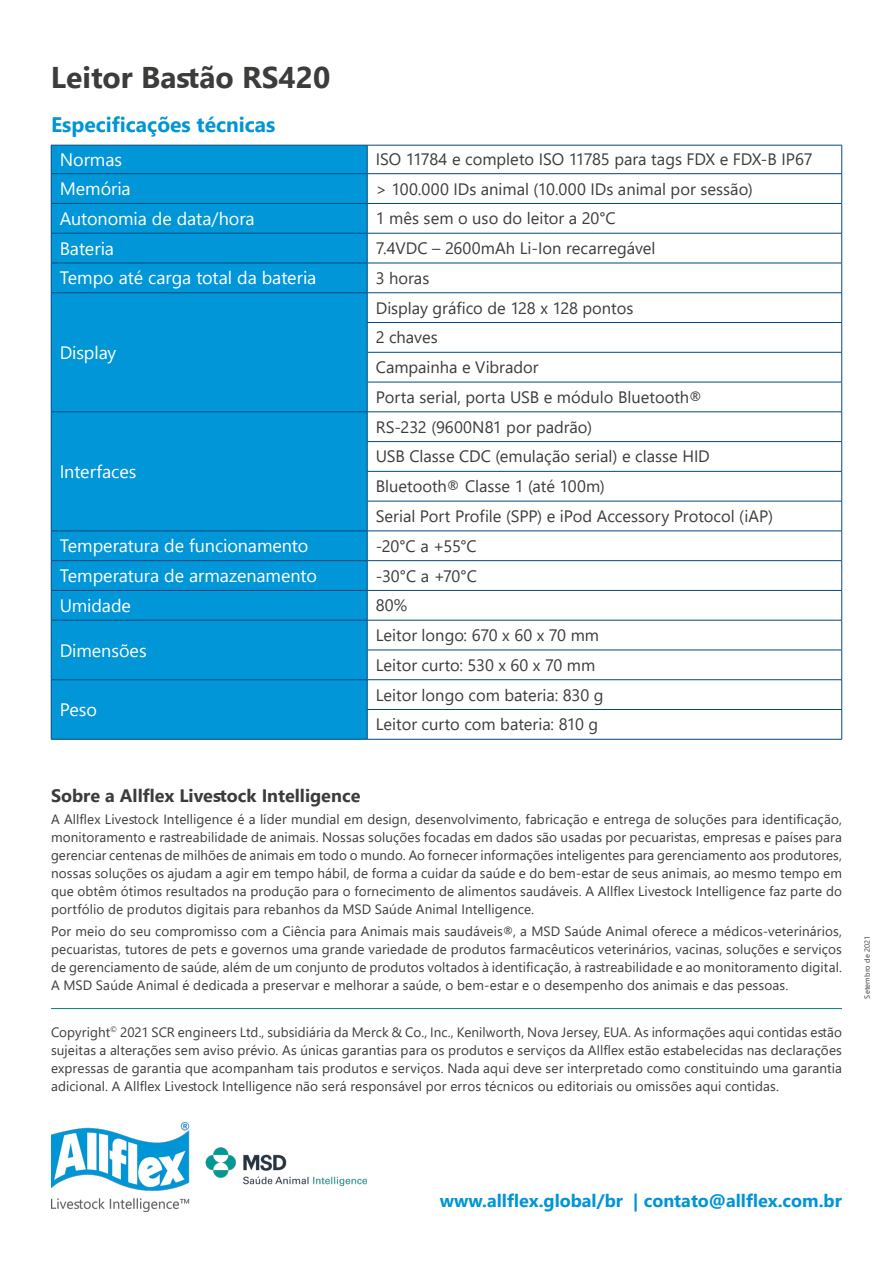
<style>
.page{position:relative;width:893px;height:1263px;background:#fff}
.page>*{position:absolute;margin:0;border:0;box-sizing:border-box;transform-origin:0 0}
.t1{font:700 30px "Segoe UI";color:#3c3c3b}
.t2{font:700 21px "Segoe UI";color:#0095d6}
.t3{font:18px "Segoe UI";letter-spacing:-.005em;color:#fff}
.t4{font:700 18px "Segoe UI";color:#0095d6}
.t5{font:700 18px "Segoe UI";color:#3c3c3b}
.t6{font:16.5px/29.7px "Segoe UI";color:#3c3c3b}
.t7{font:13.5px/18px "Segoe UI";letter-spacing:.01em;color:#3c3c3b;text-align:justify}
.t8{font:7.5px "Segoe UI";letter-spacing:.025em;color:#3c3c3b}
</style>
<div class="page">
<img style="left:51px;top:1123px;width:315px;height:89px">
<hr style="left:51px;top:1008px;width:791px;height:1px;background:#00897e">
<div style="left:52px;top:146px;width:315px;height:593px;background:#0096d7"></div>
<svg style="left:368px;top:174px;width:473px;height:565px"></svg>
<hr style="left:51px;top:145px;width:316px;height:1px;background:#00497b">
<hr style="left:367px;top:145px;width:475px;height:1px;background:#00497b">
<hr style="left:51px;top:173px;width:316px;height:1px;background:#00497b">
<hr style="left:367px;top:173px;width:475px;height:1px;background:#00497b">
<hr style="left:51px;top:203px;width:316px;height:1px;background:#00497b">
<svg style="left:51px;top:145px;width:1px;height:88px"></svg>
<hr style="left:367px;top:203px;width:475px;height:1px;background:#00497b">
<svg style="left:367px;top:145px;width:1px;height:88px"></svg>
<svg style="left:841px;top:145px;width:1px;height:88px"></svg>
<hr style="left:51px;top:233px;width:316px;height:1px;background:#00497b">
<hr style="left:51px;top:233px;width:1px;height:30px;background:#00497b">
<hr style="left:367px;top:233px;width:475px;height:1px;background:#00497b">
<hr style="left:367px;top:233px;width:1px;height:30px;background:#00497b">
<hr style="left:841px;top:233px;width:1px;height:30px;background:#00497b">
<hr style="left:51px;top:263px;width:316px;height:1px;background:#00497b">
<hr style="left:51px;top:263px;width:1px;height:30px;background:#00497b">
<hr style="left:367px;top:263px;width:475px;height:1px;background:#00497b">
<hr style="left:367px;top:263px;width:1px;height:30px;background:#00497b">
<hr style="left:841px;top:263px;width:1px;height:30px;background:#00497b">
<hr style="left:51px;top:292px;width:316px;height:1px;background:#00497b">
<svg style="left:51px;top:293px;width:1px;height:29px"></svg>
<hr style="left:367px;top:292px;width:475px;height:1px;background:#00497b">
<hr style="left:51px;top:322px;width:1px;height:30px;background:#00497b">
<hr style="left:367px;top:322px;width:475px;height:1px;background:#00497b">
<svg style="left:367px;top:293px;width:1px;height:59px"></svg>
<svg style="left:841px;top:293px;width:1px;height:59px"></svg>
<hr style="left:51px;top:352px;width:1px;height:30px;background:#00497b">
<hr style="left:367px;top:352px;width:475px;height:1px;background:#00497b">
<hr style="left:367px;top:352px;width:1px;height:30px;background:#00497b">
<hr style="left:841px;top:352px;width:1px;height:30px;background:#00497b">
<hr style="left:51px;top:382px;width:1px;height:30px;background:#00497b">
<hr style="left:367px;top:382px;width:475px;height:1px;background:#00497b">
<hr style="left:367px;top:382px;width:1px;height:30px;background:#00497b">
<hr style="left:841px;top:382px;width:1px;height:30px;background:#00497b">
<hr style="left:51px;top:412px;width:316px;height:1px;background:#00497b">
<hr style="left:51px;top:412px;width:1px;height:30px;background:#00497b">
<hr style="left:367px;top:412px;width:475px;height:1px;background:#00497b">
<svg style="left:51px;top:442px;width:1px;height:29px"></svg>
<hr style="left:367px;top:441px;width:475px;height:1px;background:#00497b">
<svg style="left:367px;top:412px;width:1px;height:59px"></svg>
<svg style="left:841px;top:412px;width:1px;height:59px"></svg>
<hr style="left:51px;top:471px;width:1px;height:30px;background:#00497b">
<hr style="left:367px;top:471px;width:475px;height:1px;background:#00497b">
<hr style="left:367px;top:471px;width:1px;height:30px;background:#00497b">
<hr style="left:841px;top:471px;width:1px;height:30px;background:#00497b">
<hr style="left:51px;top:501px;width:1px;height:30px;background:#00497b">
<hr style="left:367px;top:501px;width:475px;height:1px;background:#00497b">
<hr style="left:367px;top:501px;width:1px;height:30px;background:#00497b">
<hr style="left:841px;top:501px;width:1px;height:30px;background:#00497b">
<hr style="left:51px;top:531px;width:316px;height:1px;background:#00497b">
<hr style="left:367px;top:531px;width:475px;height:1px;background:#00497b">
<hr style="left:51px;top:560px;width:316px;height:1px;background:#00497b">
<hr style="left:367px;top:560px;width:475px;height:1px;background:#00497b">
<hr style="left:51px;top:590px;width:316px;height:1px;background:#00497b">
<svg style="left:51px;top:531px;width:1px;height:89px"></svg>
<hr style="left:367px;top:590px;width:475px;height:1px;background:#00497b">
<svg style="left:367px;top:531px;width:1px;height:89px"></svg>
<svg style="left:841px;top:531px;width:1px;height:89px"></svg>
<hr style="left:51px;top:620px;width:316px;height:1px;background:#00497b">
<hr style="left:51px;top:620px;width:1px;height:30px;background:#00497b">
<hr style="left:367px;top:620px;width:475px;height:1px;background:#00497b">
<hr style="left:367px;top:620px;width:1px;height:30px;background:#00497b">
<hr style="left:841px;top:620px;width:1px;height:30px;background:#00497b">
<hr style="left:367px;top:650px;width:475px;height:1px;background:#00497b">
<hr style="left:51px;top:679px;width:316px;height:1px;background:#00497b">
<svg style="left:51px;top:650px;width:1px;height:59px"></svg>
<hr style="left:367px;top:679px;width:475px;height:1px;background:#00497b">
<hr style="left:51px;top:709px;width:1px;height:30px;background:#00497b">
<hr style="left:367px;top:709px;width:475px;height:1px;background:#00497b">
<svg style="left:367px;top:650px;width:1px;height:89px"></svg>
<svg style="left:841px;top:650px;width:1px;height:89px"></svg>
<hr style="left:51px;top:739px;width:316px;height:1px;background:#00497b">
<hr style="left:367px;top:739px;width:475px;height:1px;background:#00497b">
<h1 class="t1" style="left:51px;top:49px;width:281px">Leitor Bastão RS420</h1>
<h2 class="t2" style="left:51px;top:105px;width:226px">Especificações técnicas</h2>
<h3 class="t3" style="left:60px;top:143px;width:64px">Normas</h3>
<p class="t6" style="left:376px;top:143px;width:438px">ISO 11784 e completo ISO 11785 para tags FDX e FDX-B IP67</p>
<h3 class="t3" style="left:60px;top:172px;width:73px">Memória</h3>
<p class="t6" style="left:376px;top:172px;width:378px">&gt; 100.000 IDs animal (10.000 IDs animal por sessão)</p>
<h3 class="t3" style="left:60px;top:201px;width:197px">Autonomia de data/hora</h3>
<p class="t6" style="left:376px;top:202px;width:241px">1 mês sem o uso do leitor a 20°C</p>
<h3 class="t3" style="left:60px;top:231px;width:56px">Bateria</h3>
<p class="t6" style="left:376px;top:232px;width:281px">7.4VDC – 2600mAh Li-Ion recarregável</p>
<h3 class="t3" style="left:60px;top:261px;width:258px">Tempo até carga total da bateria</h3>
<p class="t6" style="left:376px;top:262px;width:55px">3 horas</p>
<h3 class="t3" style="left:60px;top:335px;width:58px">Display</h3>
<h3 class="t3" style="left:60px;top:454px;width:78px">Interfaces</h3>
<p class="t6" style="left:376px;top:291px;width:329px">Display gráfico de 128 x 128 pontos<br>2 chaves<br>Campainha e Vibrador<br>Porta serial, porta USB e módulo Bluetooth®</p>
<p class="t6" style="left:376px;top:410px;width:399px">RS-232 (9600N81 por padrão)<br>USB Classe CDC (emulação serial) e classe HID Bluetooth® Classe 1 (até 100m)<br>Serial Port Profile (SPP) e iPod Accessory Protocol (iAP)</p>
<h3 class="t3" style="left:60px;top:529px;width:250px">Temperatura de funcionamento</h3>
<p class="t6" style="left:376px;top:530px;width:102px">-20°C a +55°C</p>
<h3 class="t3" style="left:60px;top:559px;width:259px">Temperatura de armazenamento</h3>
<p class="t6" style="left:376px;top:559px;width:103px">-30°C a +70°C</p>
<h3 class="t3" style="left:60px;top:588px;width:73px">Umidade</h3>
<p class="t6" style="left:376px;top:589px;width:33px">80%</p>
<h3 class="t3" style="left:60px;top:633px;width:88px">Dimensões</h3>
<p class="t6" style="left:376px;top:619px;width:225px">Leitor longo: 670 x 60 x 70 mm<br>Leitor curto: 530 x 60 x 70 mm</p>
<h3 class="t3" style="left:60px;top:693px;width:39px">Peso</h3>
<p class="t6" style="left:376px;top:678px;width:229px">Leitor longo com bateria: 830 g<br>Leitor curto com bateria: 810 g</p>
<h3 class="t5" style="left:51px;top:778px;width:311px">Sobre a Allflex Livestock Intelligence</h3>
<p class="t7" style="left:51px;top:809px;width:792px">A Allflex Livestock Intelligence é a líder mundial em design, desenvolvimento, fabricação e entrega de soluções para identificação, monitoramento e rastreabilidade de animais. Nossas soluções focadas em dados são usadas por pecuaristas, empresas e países para gerenciar centenas de milhões de animais em todo o mundo. Ao fornecer informações inteligentes para gerenciamento aos produtores, nossas soluções os ajudam a agir em tempo hábil, de forma a cuidar da saúde e do bem-estar de seus animais, ao mesmo tempo em que obtêm ótimos resultados na produção para o fornecimento de alimentos saudáveis. A Allflex Livestock Intelligence faz parte do portfólio de produtos digitais para rebanhos da MSD Saúde Animal Intelligence.</p>
<p class="t7" style="left:51px;top:921px;width:792px">Por meio do seu compromisso com a Ciência para Animais mais saudáveis®, a MSD Saúde Animal oferece a médicos-veterinários, pecuaristas, tutores de pets e governos uma grande variedade de produtos farmacêuticos veterinários, vacinas, soluções e serviços de gerenciamento de saúde, além de um conjunto de produtos voltados à identificação, à rastreabilidade e ao monitoramento digital.<br>A MSD Saúde Animal é dedicada a preservar e melhorar a saúde, o bem-estar e o desempenho dos animais e das pessoas.</p>
<p class="t7" style="left:51px;top:1021px;width:792px">Copyright<sup>©</sup> 2021 SCR engineers Ltd., subsidiária da Merck &amp; Co., Inc., Kenilworth, Nova Jersey, EUA. As informações aqui contidas estão sujeitas a alterações sem aviso prévio. As únicas garantias para os produtos e serviços da Allflex estão estabelecidas nas declarações expressas de garantia que acompanham tais produtos e serviços. Nada aqui deve ser interpretado como constituindo uma garantia adicional. A Allflex Livestock Intelligence não será responsável por erros técnicos ou editoriais ou omissões aqui contidas.</p>
<p class="t8" style="left:860px;top:999px;width:64px;rotate:-90deg">Setembro de 2021</p>
<h3 class="t4" style="left:440px;top:1183px;width:403px">www.allflex.global/br | contato@allflex.com.br</h3>
</div>
